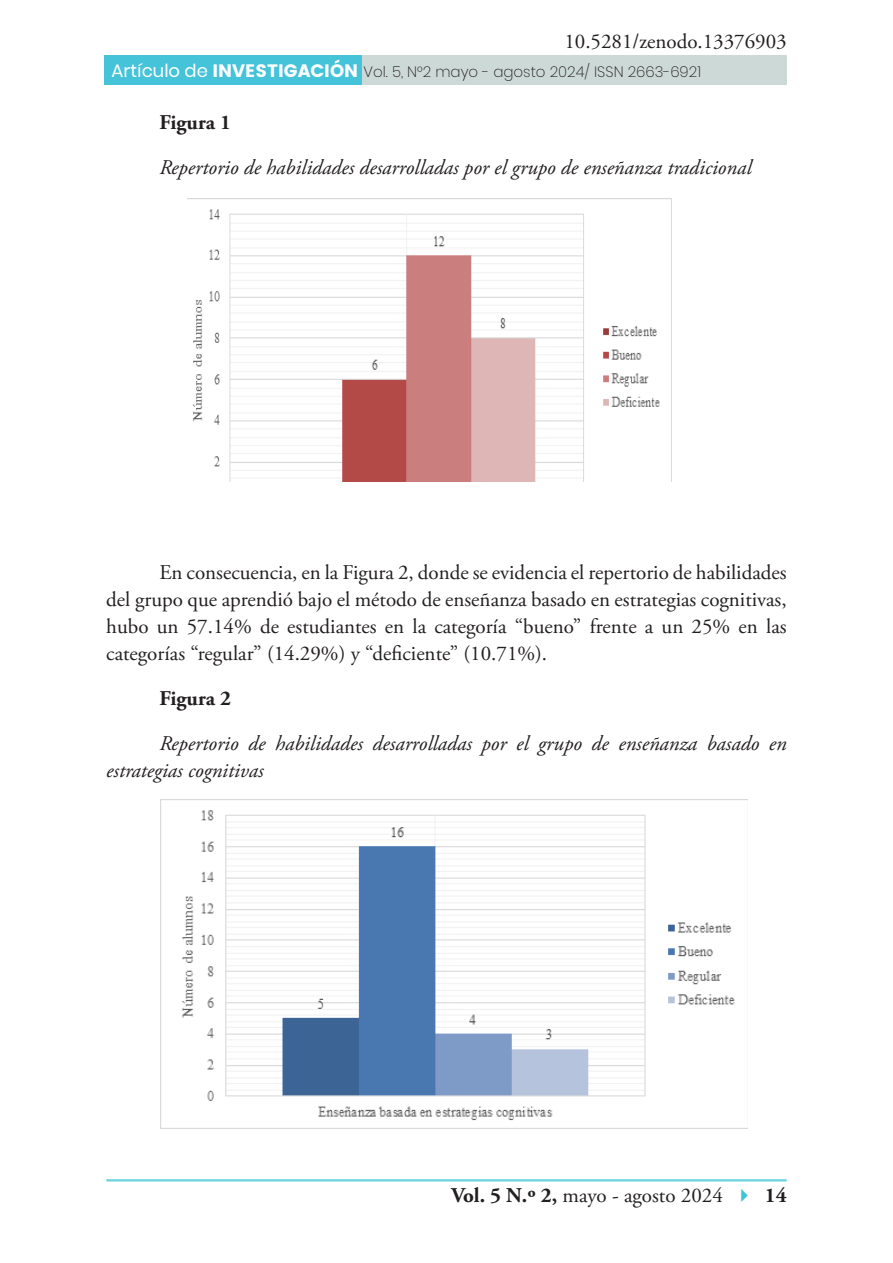
<style>
.page{position:relative;width:893px;height:1263px;background:#fff}
.page>*{position:absolute;margin:0;border:0;box-sizing:border-box;transform-origin:0 0}
.TEXTO_cuerpo{font:21px/27px "Adobe Garamond Pro";color:#231f20;text-align:justify}
.TEXTO_cuerpo-2{font:italic 21px/27px "Adobe Garamond Pro";color:#231f20}
._1_1_1_color_1{font:21px "Adobe Garamond Pro";color:#231f20}
.TEXTO_cuerpo-3{font:700 21px "Adobe Garamond Pro";color:#231f20}
.t1{font:200 15px "Poppins";color:#231f20}
.s1{font-weight:400;font-size:18px;color:#fff}
.s2{font-weight:700}
.s3{color:#40c3d9}
</style>
<div class="page">
<div style="left:361px;top:55px;width:426px;height:30px;background:#cdd9d7"></div>
<hr style="left:106px;top:1179px;width:681px;height:1px;background:#40c3d9">
<hr style="left:106px;top:1180px;width:681px;height:1px;background:#40c3d9">
<div style="left:104px;top:55px;width:257px;height:30px;background:#44c3d9"></div>
<img style="left:160px;top:799px;width:588px;height:329px">
<img style="left:188px;top:198px;width:484px;height:284px">
<p class="_1_1_1_color_1" style="left:564px;top:29px;width:224px">10.5281/zenodo.13376903</p>
<p class="t1" style="left:112px;top:63px;width:591px"><span class="s1">Artículo de</span> <span class="s1">INVESTIGACIÓN</span> Vol. 5, N°2 mayo - agosto 2024/ ISSN 2663-6921</p>
<p class="TEXTO_cuerpo-3" style="left:159px;top:110px;width:73px">Figura 1</p>
<p class="TEXTO_cuerpo-2" style="left:159px;top:154px;width:593px">Repertorio de habilidades desarrolladas por el grupo de enseñanza tradicional</p>
<p class="TEXTO_cuerpo" style="left:106px;top:559px;width:682px;text-indent:53px">En consecuencia, en la Figura 2, donde se evidencia el repertorio de habilidades del grupo que aprendió bajo el método de enseñanza basado en estrategias cognitivas, hubo un 57.14% de estudiantes en la categoría “bueno” frente a un 25% en las categorías “regular” (14.29%) y “deficiente” (10.71%).</p>
<p class="TEXTO_cuerpo-3" style="left:159px;top:686px;width:73px">Figura 2</p>
<p class="TEXTO_cuerpo-2" style="left:106px;top:730px;width:682px;text-indent:53px">Repertorio de habilidades desarrolladas por el grupo de enseñanza basado en estrategias cognitivas</p>
<p class="TEXTO_cuerpo" style="left:452px;top:1182px;width:337px"><span class="s2">Vol. 5 N.º 2,</span> mayo - agosto 2024 <span class="s3">✔</span> <span class="s2">14</span></p>
</div>
